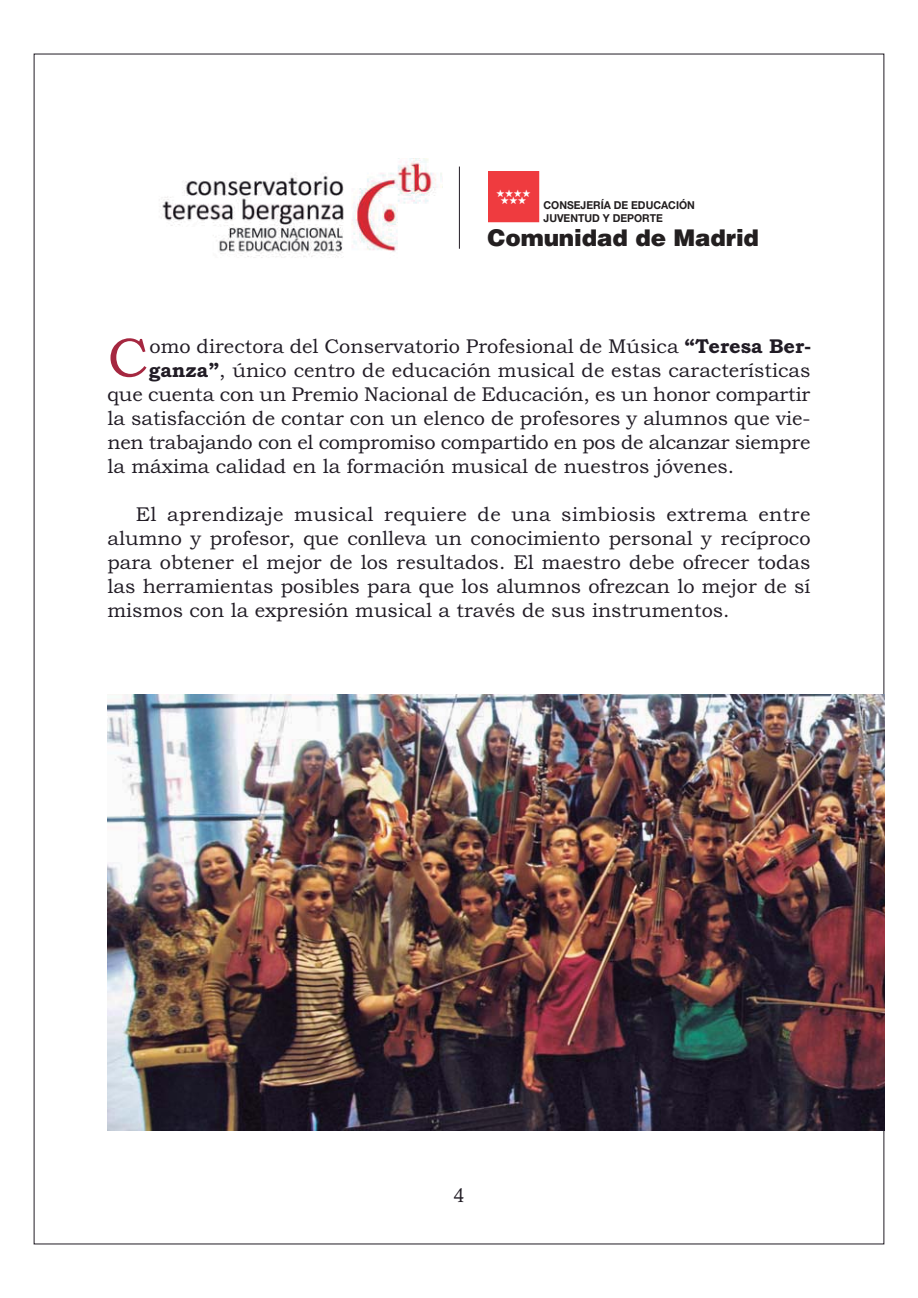
<style>
.page{position:relative;width:918px;height:1298px;background:#fff}
.page>*{position:absolute;margin:0;border:0;box-sizing:border-box;transform-origin:0 0}
.t1{font:55.2px "Bookman Old Style";color:#a52740}
.t2{font:900 23px "Helvetica";letter-spacing:-.005em;color:#231f20}
.t3{font:20px/24px "Bookman Old Style";color:#211c25;text-align:justify}
.t4{font:20px "Calisto";color:#211c25}
.t5{font:700 11px/13.2px "Helvetica Neue";color:#231f20;scale:.95 1}
.t6{font:10.6px "Zapf Dingbats";color:#fff}
.s1{font-weight:700}
</style>
<div class="page">
<div style="left:489px;top:172px;width:50px;height:50px;background:#ef3b3f"></div>
<div style="left:488px;top:171px;width:51px;height:51px;border:1px solid #ef3b3f"></div>
<img style="left:161px;top:158px;width:281px;height:100px">
<hr style="left:459px;top:167px;width:1px;height:82px;background:#211c25">
<img style="left:108px;top:694px;width:776px;height:437px">
<p class="t6" style="left:496px;top:188px;width:36px">★★★★</p>
<p class="t6" style="left:500px;top:196px;width:28px">★★★</p>
<p class="t2" style="left:488px;top:229px;width:273px">Comunidad de Madrid</p>
<p class="t5" style="left:544px;top:199px;width:161px">CONSEJERÍA DE EDUCACIÓN<br>JUVENTUD Y DEPORTE</p>
<h1 class="t1" style="left:108px;top:337px;width:42px">C</h1>
<p class="t3" style="left:150px;top:336px;width:663px">omo directora del Conservatorio Profesional de Música <span class="s1">“Teresa Ber-</span></p>
<p class="t3" style="left:149px;top:360px;width:663px"><span class="s1">ganza”</span>, único centro de educación musical de estas características</p>
<p class="t3" style="left:108px;top:384px;width:704px">que cuenta con un Premio Nacional de Educación, es un honor compartir</p>
<p class="t3" style="left:108px;top:408px;width:705px">la satisfacción de contar con un elenco de profesores y alumnos que vie-</p>
<p class="t3" style="left:108px;top:432px;width:704px">nen trabajando con el compromiso compartido en pos de alcanzar siempre</p>
<p class="t3" style="left:108px;top:456px;width:628px">la máxima calidad en la formación musical de nuestros jóvenes.</p>
<p class="t3" style="left:108px;top:504px;width:705px;text-indent:28px">El aprendizaje musical requiere de una simbiosis extrema entre alumno y profesor, que conlleva un conocimiento personal y recíproco para obtener el mejor de los resultados. El maestro debe ofrecer todas las herramientas posibles para que los alumnos ofrezcan lo mejor de sí mismos con la expresión musical a través de sus instrumentos.</p>
<p class="t4" style="left:454px;top:1183px;width:12px">4</p>
</div>
